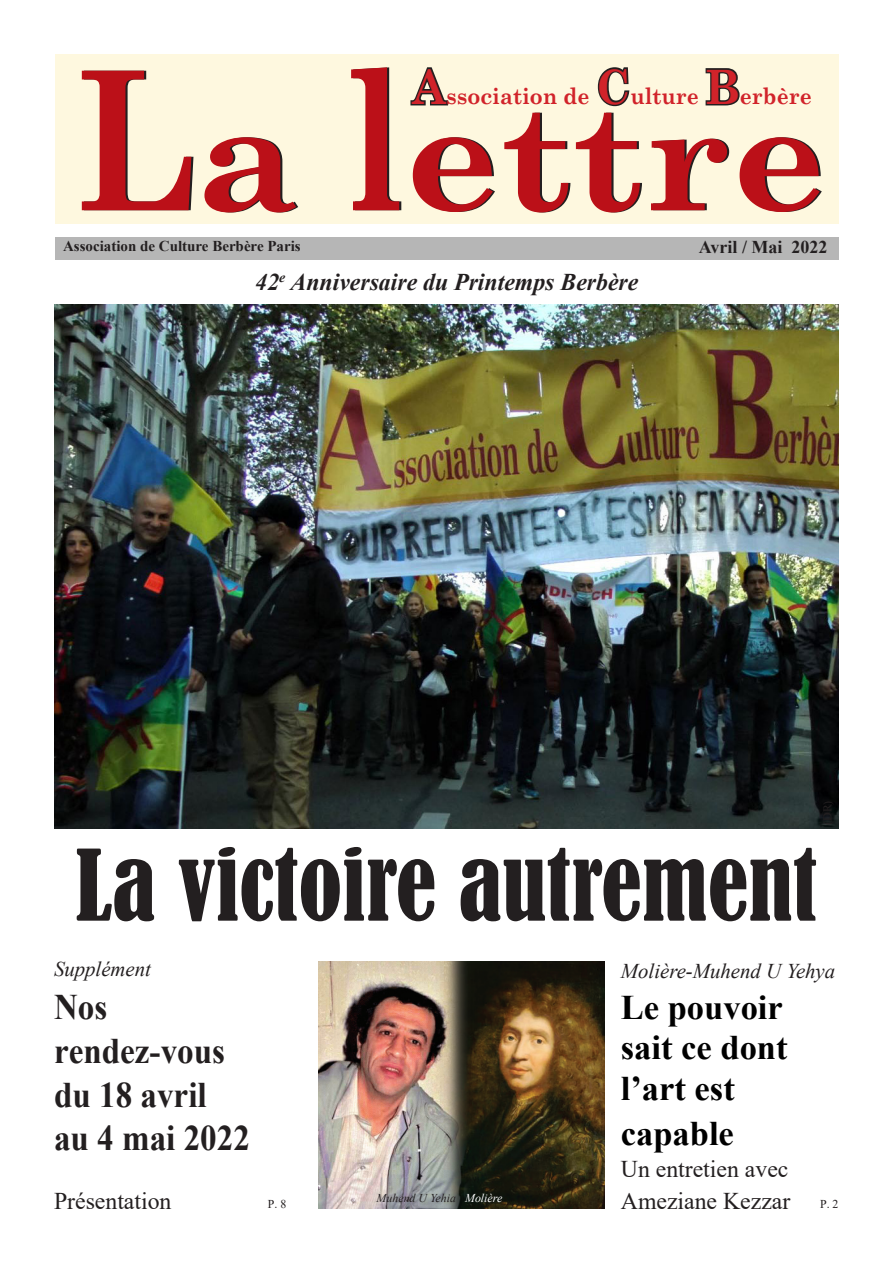
<style>
.page{position:relative;width:893px;height:1263px;background:#fff}
.page>*{position:absolute;margin:0;border:0;box-sizing:border-box;transform-origin:0 0}
.t1{font:700 151.2px "Century Schoolbook";color:#bb1018;scale:1.11 1}
.Style_de_paragraphe{font:condensed 91.5px "Bernard";color:#231f20}
.Style_de_paragraphe-2{font:700 36px "Times New Roman";color:#231f20;scale:.92 1}
.t2{font:700 34.5px/40.8px "Times New Roman";color:#000}
.Style_de_paragraphe-3{font:24px/32.1px "Times New Roman";color:#231f20}
.Style_de_paragraphe-4{font:italic 700 24px "Times New Roman";color:#231f20}
.t3{font:700 22.65px "Century Schoolbook";color:#d1232a;scale:.93 1}
.Style_de_paragraphe-5{font:italic 21px "Times New Roman";color:#231f20}
.t4{font:700 18px "Times New Roman";color:#231f20}
.t5{font:700 15px "Times New Roman";color:#231f20}
.Style_de_paragraphe-6{font:italic 12px "Times New Roman";color:#231f20}
.Style_de_paragraphe-7{font:12px "Times New Roman";color:#231f20}
.Style_de_paragraphe-8{font:italic 12px "Times New Roman";color:#fff}
.s1{font-size:193.2px}
.s2{font-size:194.85px}
.s3{font-size:47.4px;color:#231f20}
</style>
<div class="page">
<div style="left:55px;top:237px;width:784px;height:22px;background:#b6b6b6"></div>
<img style="left:55px;top:304px;width:784px;height:524px">
<div style="left:55px;top:54px;width:784px;height:170px;background:#fef8df"></div>
<img style="left:319px;top:961px;width:285px;height:248px">
<p class="t1" style="left:75px;top:38px;width:680px"><span class="s1">L</span>a <span class="s2">l</span>ettre</p>
<p class="t3" style="left:413px;top:78px;width:431px"><span class="s3">A</span>ssociation de <span class="s3">C</span>ulture <span class="s3">B</span>erbère</p>
<p class="t5" style="left:63px;top:236px;width:239px">Association de Culture Berbère Paris</p>
<p class="t4" style="left:699px;top:234px;width:130px">Avril / Mai 2022</p>
<p class="Style_de_paragraphe-4" style="left:256px;top:265px;width:384px">42<sup>e</sup> Anniversaire du Printemps Berbère</p>
<p class="Style_de_paragraphe-7" style="left:819px;top:825px;width:26px;rotate:-90deg">(DR)</p>
<p class="Style_de_paragraphe" style="left:76px;top:832px;width:743px">La victoire autrement</p>
<p class="Style_de_paragraphe-5" style="left:54px;top:954px;width:99px">Supplément</p>
<p class="Style_de_paragraphe-2" style="left:54px;top:981px;width:59px">Nos</p>
<p class="Style_de_paragraphe-2" style="left:54px;top:1025px;width:187px">rendez-vous</p>
<p class="Style_de_paragraphe-2" style="left:54px;top:1069px;width:168px">du 18 avril</p>
<p class="Style_de_paragraphe-2" style="left:54px;top:1112px;width:215px">au 4 mai 2022</p>
<p class="Style_de_paragraphe-3" style="left:54px;top:1184px;width:119px">Présentation</p>
<p class="Style_de_paragraphe-5" style="left:621px;top:956px;width:216px">Molière-Muhend U Yehya</p>
<p class="t2" style="left:621px;top:985px;width:163px">Le pouvoir</p>
<p class="t2" style="left:621px;top:1026px;width:168px">sait ce dont l’art est</p>
<p class="t2" style="left:621px;top:1112px;width:115px">capable</p>
<p class="Style_de_paragraphe-3" style="left:621px;top:1152px;width:171px">Un entretien avec<br>Ameziane Kezzar</p>
<p class="Style_de_paragraphe-6" style="left:377px;top:1190px;width:81px">Muhend U Yehia</p>
<p class="Style_de_paragraphe-8" style="left:465px;top:1190px;width:39px">Molière</p>
<p class="Style_de_paragraphe-7" style="left:268px;top:1195px;width:20px">P. 8</p>
<p class="Style_de_paragraphe-7" style="left:820px;top:1195px;width:20px">P. 2</p>
</div>
